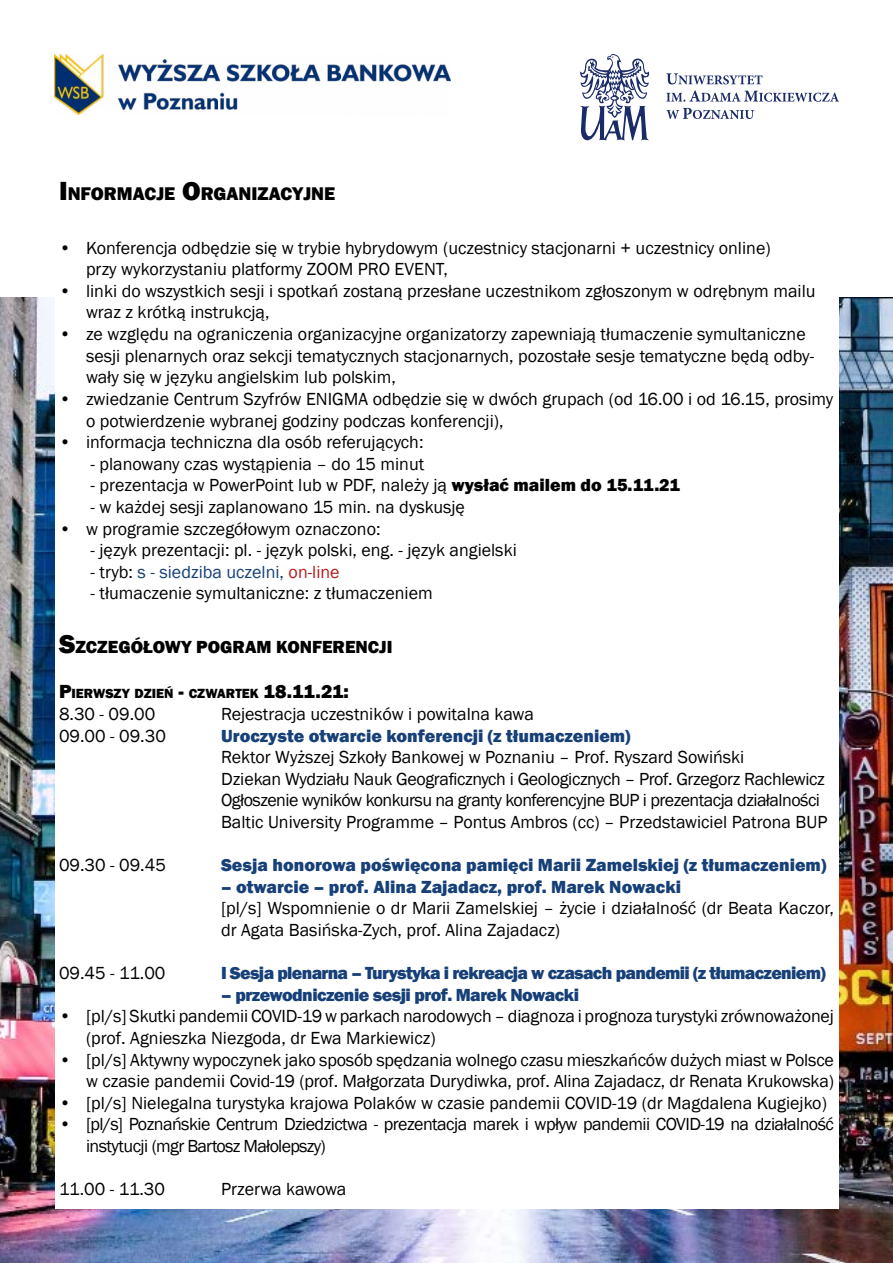
<style>
.page{position:relative;width:893px;height:1263px;background:#fff}
.page>*{position:absolute;margin:0;border:0;box-sizing:border-box;transform-origin:0 0}
.t1{font:800 19.5px "Franklin Gothic";color:#000}
.t2{font:800 18.9px "Franklin Gothic";color:#000}
.t3{font:18px/21.6px "Franklin Gothic";color:#000}
.t4{font:18px/21.6px "Franklin Gothic";letter-spacing:-.02em;color:#000}
.t5{font:800 18px "Franklin Gothic";color:#174078}
.t6{font:18px/21.6px "Franklin Gothic";letter-spacing:-.03em;color:#000}
.t7{font:800 18px "Franklin Gothic";letter-spacing:-.035em;color:#174078}
.t8{font:800 18px "Franklin Gothic";letter-spacing:-.03em;color:#174078}
.t9{font:18px "Franklin Gothic";color:#174078}
.t10{font:800 18px "Franklin Gothic";color:#000}
.t11{font:800 13.65px "Franklin Gothic";color:#000}
.s1{font-size:27px}
.s2{font-weight:800}
.s3{color:#000}
.s4{color:#b91a1b}
.s5{font-style:inherit}
.s6{font-size:19.5px}
</style>
<div class="page">
<img style="left:0;top:298px;width:893px;height:965px">
<div style="left:55px;top:176px;width:783px;height:1033px;background:#fff"></div>
<svg style="left:666px;top:73px;width:173px;height:46px"></svg>
<svg style="left:580px;top:54px;width:69px;height:87px"></svg>
<img style="left:54px;top:54px;width:396px;height:60px">
<p class="t2" style="left:59px;top:181px;width:22px"><span class="s1">I</span>NFORMACJE</p>
<p class="t2" style="left:182px;top:181px;width:57px"><span class="s1">O</span>RGANIZACYJNE</p>
<p class="t3" style="left:86px;top:237px;width:686px;text-indent:-27px">• Konferencja odbędzie się w trybie hybrydowym (uczestnicy stacjonarni + uczestnicy online) przy wykorzystaniu platformy ZOOM PRO EVENT,</p>
<p class="t3" style="left:86px;top:280px;width:731px;text-indent:-27px">• linki do wszystkich sesji i spotkań zostaną przesłane uczestnikom zgłoszonym w odrębnym mailu wraz z krótką instrukcją,</p>
<p class="t3" style="left:86px;top:324px;width:730px;text-indent:-27px">• ze względu na ograniczenia organizacyjne organizatorzy zapewniają tłumaczenie symultaniczne sesji plenarnych oraz sekcji tematycznych stacjonarnych, pozostałe sesje tematyczne będą odby&shy;wały się w języku angielskim lub polskim,</p>
<p class="t3" style="left:86px;top:388px;width:749px;text-indent:-27px">• zwiedzanie Centrum Szyfrów ENIGMA odbędzie się w dwóch grupach (od 16.00 i od 16.15, prosimy o potwierdzenie wybranej godziny podczas konferencji),</p>
<p class="t3" style="left:59px;top:432px;width:366px">• informacja techniczna dla osób referujących:</p>
<p class="t3" style="left:91px;top:453px;width:335px">- planowany czas wystąpienia – do 15 minut</p>
<p class="t3" style="left:91px;top:475px;width:591px">- prezentacja w PowerPoint lub w PDF, należy ją <span class="s2">wysłać mailem do 15.11.21</span></p>
<p class="t3" style="left:91px;top:496px;width:376px">- w każdej sesji zaplanowano 15 min. na dyskusję</p>
<p class="t3" style="left:59px;top:518px;width:323px">• w programie szczegółowym oznaczono:</p>
<p class="t3" style="left:91px;top:540px;width:428px">- język prezentacji: pl. - język polski, eng. - język angielski</p>
<p class="t9" style="left:91px;top:560px;width:251px"><span class="s3">- tryb:</span> s - siedziba uczelni, <span class="s4">on-line</span></p>
<p class="t3" style="left:91px;top:583px;width:344px">- tłumaczenie symultaniczne: z tłumaczeniem</p>
<p class="t10" style="left:59px;top:636px;width:335px"><span class="s1">S</span>ZCZEGÓŁOWY <span class="s5">P</span>OGRAM KONFERENCJI</p>
<p class="t11" style="left:59px;top:685px;width:22px"><span class="s6">P</span>IERW</p>
<p class="t11" style="left:105px;top:685px;width:38px">SZY DZIE</p>
<p class="t11" style="left:164px;top:685px;width:35px">Ń <span class="s6">-</span> CZWARTEK</p>
<p class="t1" style="left:264px;top:679px;width:87px">18.11.21:</p>
<p class="t3" style="left:59px;top:703px;width:98px">8.30 - 09.00</p>
<p class="t3" style="left:221px;top:703px;width:314px">Rejestracja uczestników i powitalna kawa</p>
<p class="t3" style="left:59px;top:725px;width:108px">09.00 - 09.30</p>
<p class="t5" style="left:221px;top:724px;width:411px">Uroczyste otwarcie konferencji (z tłumaczeniem)</p>
<p class="t4" style="left:221px;top:747px;width:608px">Rektor Wyższej Szkoły Bankowej w Poznaniu – Prof. Ryszard Sowiński<br>Dziekan Wydziału Nauk Geograficznych i Geologicznych – Prof. Grzegorz Rachlewicz Ogłoszenie wyników konkursu na granty konferencyjne BUP i prezentacja działalności Baltic University Programme – Pontus Ambros (cc) – Przedstawiciel Patrona BUP</p>
<p class="t3" style="left:59px;top:855px;width:108px">09.30 - 09.45</p>
<p class="t5" style="left:221px;top:853px;width:607px">Sesja honorowa poświęcona pamięci Marii Zamelskiej (z tłumaczeniem)</p>
<p class="t5" style="left:221px;top:875px;width:462px">– otwarcie – prof. Alina Zajadacz, prof. Marek Nowacki</p>
<p class="t3" style="left:221px;top:898px;width:614px">[pl/s] Wspomnienie o dr Marii Zamelskiej – życie i działalność (dr Beata Kaczor, dr Agata Basińska-Zych, prof. Alina Zajadacz)</p>
<p class="t3" style="left:59px;top:963px;width:108px">09.45 - 11.00</p>
<p class="t7" style="left:221px;top:961px;width:606px">I Sesja plenarna – Turystyka i rekreacja w czasach pandemii (z tłumaczeniem)</p>
<p class="t8" style="left:221px;top:983px;width:359px">– przewodniczenie sesji prof. Marek Nowacki</p>
<p class="t3" style="left:86px;top:1006px;width:749px;text-indent:-27px">• [pl/s] Skutki pandemii COVID-19 w parkach narodowych – diagnoza i prognoza turystyki zrównoważonej (prof. Agnieszka Niezgoda, dr Ewa Markiewicz)</p>
<p class="t3" style="left:59px;top:1049px;width:776px;text-align:right">• [pl/s] Aktywny wypoczynek jako sposób spędzania wolnego czasu mieszkańców dużych miast w Polsce w czasie pandemii Covid-19 (prof. Małgorzata Durydiwka, prof. Alina Zajadacz, dr Renata Krukowska)</p>
<p class="t3" style="left:59px;top:1092px;width:769px">• [pl/s] Nielegalna turystyka krajowa Polaków w czasie pandemii COVID-19 (dr Magdalena Kugiejko)</p>
<p class="t6" style="left:86px;top:1114px;width:749px;text-indent:-27px">• [pl/s] Poznańskie Centrum Dziedzictwa - prezentacja marek i wpływ pandemii COVID-19 na działalność instytucji (mgr Bartosz Małolepszy)</p>
<p class="t3" style="left:59px;top:1179px;width:108px">11.00 - 11.30</p>
<p class="t3" style="left:221px;top:1179px;width:127px">Przerwa kawowa</p>
</div>
